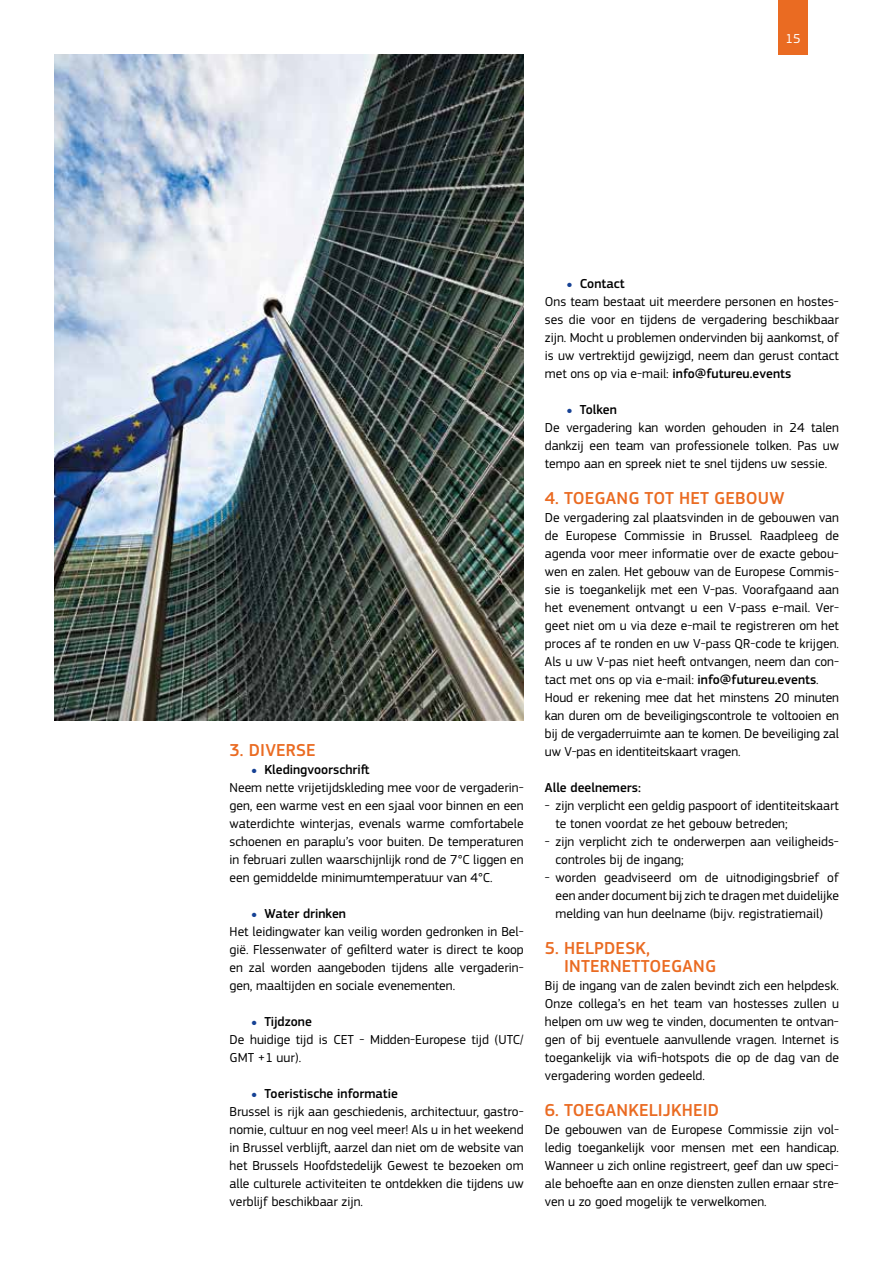
<style>
.page{position:relative;width:893px;height:1263px;background:#fff}
.page>*{position:absolute;margin:0;border:0;box-sizing:border-box;transform-origin:0 0}
.t1{font:500 18px "EC Square Sans Pro";letter-spacing:.01em;color:#ea6b22}
.t2{font:13.5px/18px "EC Square Sans Pro";color:#000}
.t3{font:500 13.5px "EC Square Sans Pro";color:#000}
.t4{font:13.5px "EC Square Sans Pro";color:#fff}
.s1{font-size:24px;color:#164194}
.s2{font-weight:500}
.s3{color:#fff}
</style>
<div class="page">
<div style="left:778px;top:0;width:30px;height:54px;background:#ea6b22"></div>
<img style="left:54px;top:54px;width:470px;height:666px">
<p class="t4" style="left:785px;top:30px;width:17px">15</p>
<h1 class="t1" style="left:230px;top:740px;width:88px">3. DIVERSE</h1>
<p class="t2" style="left:230px;top:761px;width:296px;text-indent:21px"><span class="s1">•</span> <span class="s2">Kledingvoorschrift<br></span>Neem nette vrijetijdskleding mee voor de vergaderin&shy;gen, een warme vest en een sjaal voor binnen en een waterdichte winterjas, evenals warme comfortabele schoenen en paraplu’s voor buiten. De temperaturen in februari zullen waarschijnlijk rond de 7°C liggen en een gemiddelde minimumtemperatuur van 4°C.</p>
<p class="t2" style="left:230px;top:905px;width:296px;text-indent:21px"><span class="s1">•</span> <span class="s2">Water drinken<br></span>Het leidingwater kan veilig worden gedronken in Bel&shy;gië. Flessenwater of gefilterd water is direct te koop en zal worden aangeboden tijdens alle vergaderin&shy;gen, maaltijden en sociale evenementen.</p>
<p class="t2" style="left:230px;top:1013px;width:296px;text-indent:21px"><span class="s1">•</span> <span class="s2">Tijdzone<br></span>De huidige tijd is CET - Midden-Europese tijd (UTC/<br>GMT +1 uur).</p>
<p class="t2" style="left:230px;top:1085px;width:296px;text-indent:21px"><span class="s1">•</span> <span class="s2">Toeristische informatie<br></span>Brussel is rijk aan geschiedenis, architectuur, gastro&shy;nomie, cultuur en nog veel meer! Als u in het weekend in Brussel verblijft, aarzel dan niet om de website van het Brussels Hoofdstedelijk Gewest te bezoeken om alle culturele activiteiten te ontdekken die tijdens uw verblijf beschikbaar zijn.</p>
<p class="t2" style="left:545px;top:275px;width:296px;text-indent:21px"><span class="s1">•</span> <span class="s2">Contact<br></span>Ons team bestaat uit meerdere personen en hostes&shy;ses die voor en tijdens de vergadering beschikbaar zijn. Mocht u problemen ondervinden bij aankomst, of is uw vertrektijd gewijzigd, neem dan gerust contact met ons op via e-mail: <span class="s2">info@futureu.events</span></p>
<p class="t2" style="left:545px;top:401px;width:296px;text-indent:21px"><span class="s1">•</span> <span class="s2">Tolken<br></span>De vergadering kan worden gehouden in 24 talen dankzij een team van professionele tolken. Pas uw tempo aan en spreek niet te snel tijdens uw sessie.</p>
<h1 class="t1" style="left:545px;top:488px;width:241px">4. TOEGANG TOT HET GEBOUW</h1>
<p class="t2" style="left:545px;top:509px;width:296px">De vergadering zal plaatsvinden in de gebouwen van de Europese Commissie in Brussel. Raadpleeg de agenda voor meer informatie over de exacte gebou&shy;wen en zalen. Het gebouw van de Europese Commis&shy;sie is toegankelijk met een V-pas. Voorafgaand aan het evenement ontvangt u een V-pass e-mail. Ver&shy;geet niet om u via deze e-mail te registreren om het proces af te ronden en uw V-pass QR-code te krijgen.<br>Als u uw V-pas niet heeft ontvangen, neem dan con&shy;tact met ons op via e-mail: <span class="s2">info@futureu.events</span>.<br>Houd er rekening mee dat het minstens 20 minuten kan duren om de beveiligingscontrole te voltooien en bij de vergaderruimte aan te komen. De beveiliging zal uw V-pas en identiteitskaart vragen.</p>
<p class="t3" style="left:545px;top:780px;width:97px">Alle deelnemers:</p>
<p class="t2" style="left:556px;top:797px;width:285px;text-indent:-11px">- zijn verplicht een geldig paspoort of identiteitskaart te tonen voordat ze het gebouw betreden;</p>
<p class="t2" style="left:556px;top:833px;width:285px;text-indent:-11px">- zijn verplicht zich te onderwerpen aan veiligheids&shy;controles bij de ingang;</p>
<p class="t2" style="left:556px;top:869px;width:285px;text-align:justify;text-indent:-11px">- worden geadviseerd om de uitnodigingsbrief of een ander document bij zich te dragen met duidelijke melding van hun deelname (bijv. registratiemail)</p>
<h1 class="t1" style="left:545px;top:938px;width:106px">5. HELPDESK,</h1>
<h1 class="t1" style="left:545px;top:956px;width:173px"><span class="s3">5.</span> INTERNETTOEGANG</h1>
<p class="t2" style="left:545px;top:977px;width:296px;text-align:justify">Bij de ingang van de zalen bevindt zich een helpdesk.<br>Onze collega’s en het team van hostesses zullen u helpen om uw weg te vinden, documenten te ontvan&shy;gen of bij eventuele aanvullende vragen. Internet is toegankelijk via wifi-hotspots die op de dag van de vergadering worden gedeeld.</p>
<h1 class="t1" style="left:545px;top:1100px;width:176px">6. TOEGANKELIJKHEID</h1>
<p class="t2" style="left:545px;top:1121px;width:296px;text-align:justify">De gebouwen van de Europese Commissie zijn vol&shy;ledig toegankelijk voor mensen met een handicap.<br>Wanneer u zich online registreert, geef dan uw speci&shy;ale behoefte aan en onze diensten zullen ernaar stre&shy;ven u zo goed mogelijk te verwelkomen.</p>
</div>
